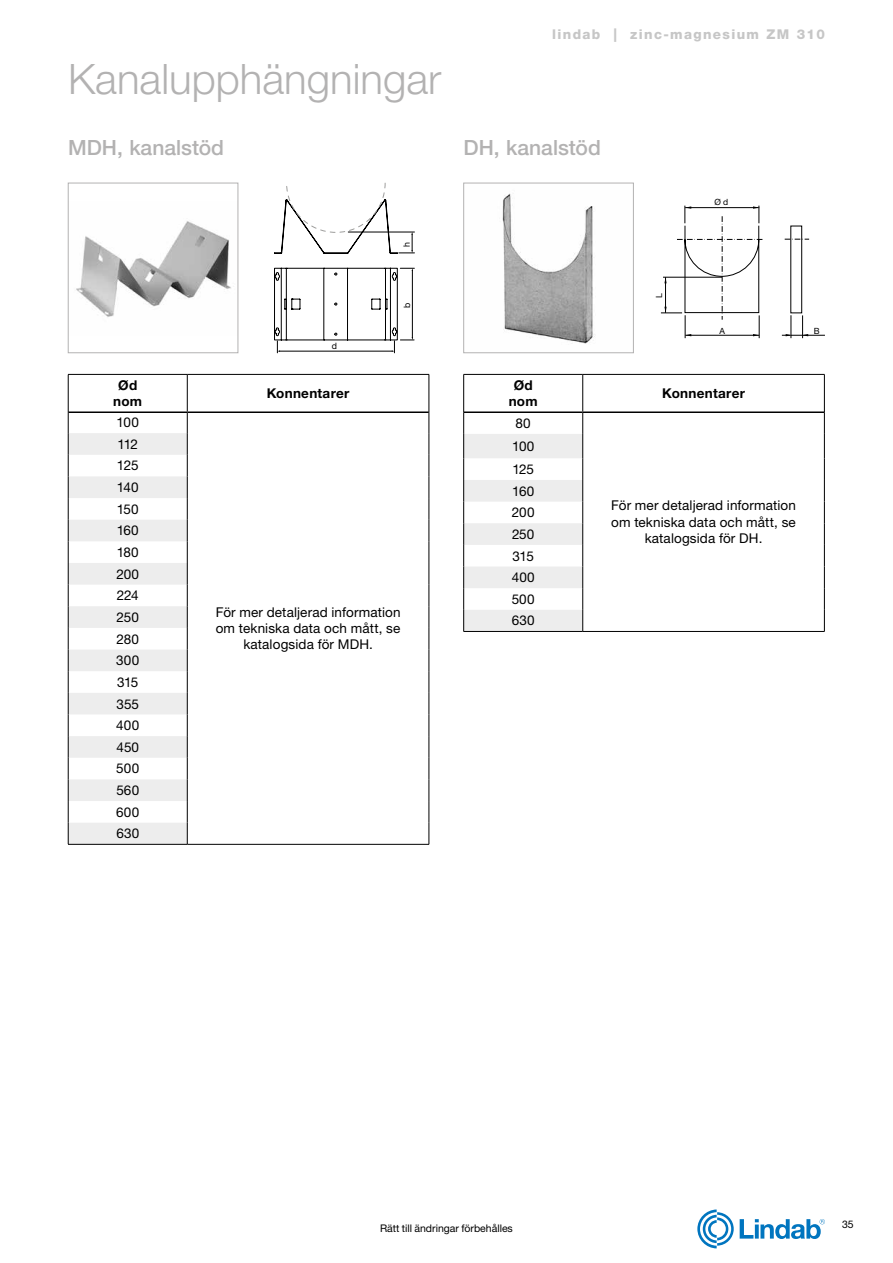
<style>
.page{position:relative;width:893px;height:1263px;background:#fff}
.page>*{position:absolute;margin:0;border:0;box-sizing:border-box;transform-origin:0 0}
.t1{font:300 42px "Helvetica Neue LT Pro";color:#b3b2b2}
.t2{font:500 21px "Helvetica Neue LT Pro";color:#b3b2b2}
.t3{font:13.5px/21.6px "Helvetica Neue LT Pro";letter-spacing:.01em;color:#000;text-align:center}
.t4{font:700 13.5px/16.2px "Helvetica Neue LT Pro";letter-spacing:.02em;color:#000;text-align:center}
.t5{font:800 13.5px "Helvetica Neue LT Pro";letter-spacing:.1em;color:#c6c6c6}
.t6{font:10.5px "Helvetica Neue LT Pro";color:#000}
.t7{font:8.85px "Helvetica Neue LT Pro";color:#000}
.t8{font:8.55px "Helvetica Neue LT Pro";color:#000}
</style>
<div class="page">
<svg style="left:740px;top:1219px;width:85px;height:20px"></svg>
<svg style="left:697px;top:1209px;width:37px;height:39px"></svg>
<img style="left:76px;top:221px;width:155px;height:96px">
<div style="left:68px;top:183px;width:170px;height:170px;border:1px solid #b3b2b2"></div>
<hr style="left:782px;top:335px;width:43px;height:1px;background:#000">
<svg style="left:802px;top:315px;width:6px;height:23px"></svg>
<svg style="left:786px;top:315px;width:6px;height:23px"></svg>
<svg style="left:785px;top:239px;width:24px;height:1px"></svg>
<svg style="left:661px;top:206px;width:102px;height:132px"></svg>
<div style="left:790px;top:226px;width:12px;height:87px;border:1px solid #000"></div>
<hr style="left:663px;top:277px;width:59px;height:1px;background:#000">
<svg style="left:274px;top:183px;width:140px;height:170px"></svg>
<img style="left:502px;top:193px;width:93px;height:151px">
<div style="left:463px;top:183px;width:171px;height:170px;border:1px solid #b3b2b2"></div>
<hr style="left:463px;top:374px;width:120px;height:1px;background:#000">
<hr style="left:463px;top:375px;width:1px;height:37px;background:#000">
<hr style="left:583px;top:374px;width:242px;height:1px;background:#000">
<hr style="left:582px;top:375px;width:1px;height:36px;background:#000">
<hr style="left:824px;top:375px;width:1px;height:37px;background:#000">
<hr style="left:464px;top:411px;width:119px;height:2px;background:#000">
<hr style="left:583px;top:411px;width:241px;height:2px;background:#000">
<hr style="left:583px;top:631px;width:242px;height:1px;background:#000">
<svg style="left:824px;top:412px;width:1px;height:219px"></svg>
<svg style="left:463px;top:412px;width:120px;height:219px"></svg>
<hr style="left:463px;top:631px;width:120px;height:1px;background:#000">
<svg style="left:69px;top:433px;width:118px;height:411px;fill:#ededed"></svg>
<hr style="left:68px;top:374px;width:119px;height:1px;background:#000">
<hr style="left:68px;top:375px;width:1px;height:37px;background:#000">
<hr style="left:187px;top:374px;width:242px;height:1px;background:#000">
<hr style="left:187px;top:375px;width:1px;height:36px;background:#000">
<hr style="left:429px;top:375px;width:1px;height:37px;background:#000">
<hr style="left:68px;top:411px;width:119px;height:2px;background:#000">
<hr style="left:187px;top:411px;width:242px;height:2px;background:#000">
<svg style="left:187px;top:413px;width:1px;height:431px"></svg>
<svg style="left:429px;top:412px;width:1px;height:432px"></svg>
<hr style="left:187px;top:844px;width:242px;height:1px;background:#000">
<svg style="left:68px;top:412px;width:1px;height:432px"></svg>
<hr style="left:68px;top:844px;width:119px;height:1px;background:#000">
<h1 class="t1" style="left:68px;top:53px;width:375px">Kanalupphängningar</h1>
<p class="t5" style="left:552px;top:27px;width:274px">lindab | zinc-magnesium ZM 310</p>
<h2 class="t2" style="left:68px;top:135px;width:158px">MDH, kanalstöd</h2>
<h2 class="t2" style="left:463px;top:135px;width:139px">DH, kanalstöd</h2>
<p class="t7" style="left:401px;top:247px;width:6px;rotate:-90deg">h</p>
<p class="t8" style="left:714px;top:196px;width:15px">Ø d</p>
<p class="t7" style="left:332px;top:341px;width:7px">d</p>
<p class="t4" style="left:113px;top:377px;width:30px">Ød nom</p>
<p class="t4" style="left:267px;top:385px;width:84px">Konnentarer</p>
<p class="t3" style="left:117px;top:411px;width:24px">100</p>
<p class="t7" style="left:402px;top:308px;width:7px;rotate:-90deg">b</p>
<p class="t3" style="left:116px;top:433px;width:25px;text-align:justify">112<br>125<br>140<br>150<br>160<br>180<br>200<br>224<br>250<br>280<br>300<br>315<br>355<br>400<br>450<br>500<br>560<br>600<br>630</p>
<p class="t3" style="left:216px;top:603px;width:186px;line-height:16.2px">För mer detaljerad information om tekniska data och mått, se katalogsida för MDH.</p>
<p class="t8" style="left:654px;top:298px;width:6px;rotate:-90deg">L</p>
<p class="t8" style="left:719px;top:325px;width:7px">A</p>
<p class="t4" style="left:509px;top:377px;width:30px">Ød nom</p>
<p class="t4" style="left:662px;top:385px;width:84px">Konnentarer</p>
<p class="t3" style="left:516px;top:412px;width:17px">80</p>
<p class="t3" style="left:512px;top:434px;width:24px;line-height:23.1px;text-align:left">100<br>125</p>
<p class="t3" style="left:512px;top:480px;width:24px;text-align:justify">160<br>200<br>250<br>315<br>400<br>500<br>630</p>
<p class="t3" style="left:611px;top:497px;width:186px;line-height:16.2px">För mer detaljerad information om tekniska data och mått, se katalogsida för DH.</p>
<p class="t8" style="left:814px;top:325px;width:7px">B</p>
<p class="t6" style="left:380px;top:1222px;width:134px">Rätt till ändringar förbehålles</p>
<p class="t6" style="left:842px;top:1218px;width:13px">35</p>
</div>
